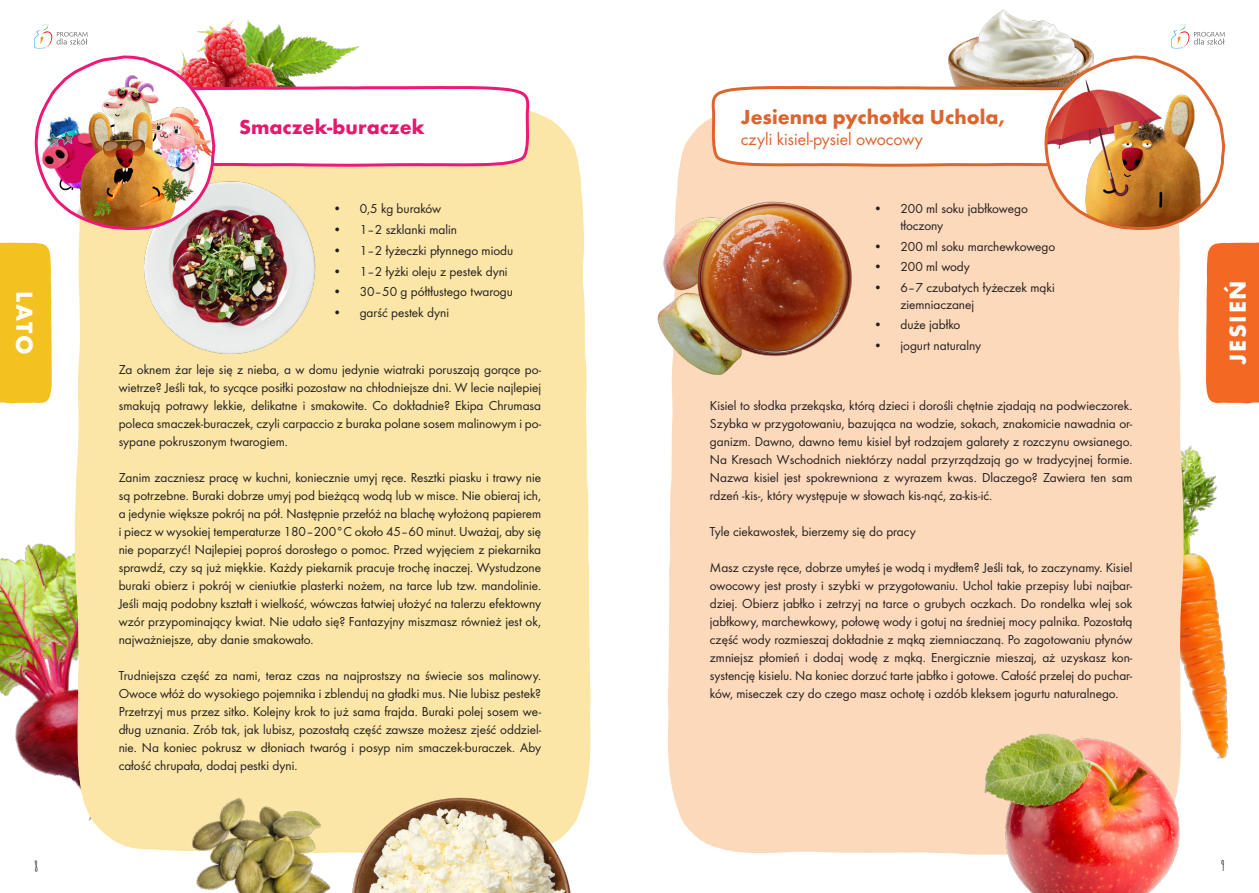
<style>
.page{position:relative;width:1259px;height:893px;background:#fff}
.page>*{position:absolute;margin:0;border:0;box-sizing:border-box;transform-origin:0 0}
.t1{font:700 24px "Futura";letter-spacing:.075em;color:#fff}
.t2{font:700 21px "Futura";color:#dc652e}
.t3{font:700 21px "Futura";color:#e6186e}
.t4{font:18px "Futura Boo";color:#dc652e}
.t5{font:13.5px/18px "Futura Boo";color:#231f20;text-align:justify}
.t6{font:700 13.5px "Amatic SC";color:#231f20}
</style>
<div class="page">
<img style="left:0;top:522px;width:75px;height:260px">
<div style="left:75px;top:111px;width:516px;height:739px;background:#fce6a7"></div>
<img style="left:133px;top:232px;width:197px;height:146px">
<img style="left:1183px;top:445px;width:46px;height:314px">
<img style="left:986px;top:9px;width:64px;height:15px">
<div style="left:0;top:242px;width:52px;height:161px;background:#f3c120"></div>
<div style="left:667px;top:120px;width:516px;height:735px;background:#fdd9bb"></div>
<div style="left:1206px;top:242px;width:53px;height:161px;background:#f36823"></div>
<img style="left:974px;top:715px;width:225px;height:178px">
<img style="left:159px;top:769px;width:211px;height:124px">
<img style="left:342px;top:788px;width:241px;height:105px">
<img style="left:657px;top:190px;width:206px;height:194px">
<svg style="left:712px;top:24px;width:514px;height:208px"></svg>
<img style="left:34px;top:24px;width:494px;height:208px">
<h1 class="t1" style="left:41px;top:291px;width:66px;rotate:90deg">LATO</h1>
<h2 class="t3" style="left:239px;top:112px;width:187px">Smaczek-buraczek</h2>
<h2 class="t2" style="left:741px;top:102px;width:266px">Jesienna pychotka Uchola,</h2>
<h3 class="t4" style="left:741px;top:127px;width:184px">czyli kisiel-pysiel owocowy</h3>
<p class="t5" style="left:333px;top:199px;width:110px">• 0,5 kg buraków</p>
<p class="t5" style="left:333px;top:220px;width:126px">• 1–2 szklanki malin</p>
<p class="t5" style="left:333px;top:241px;width:182px">• 1–2 łyżeczki płynnego miodu</p>
<p class="t5" style="left:333px;top:261px;width:176px">• 1–2 łyżki oleju z pestek dyni</p>
<p class="t5" style="left:333px;top:282px;width:182px">• 30–50 g półtłustego twarogu</p>
<p class="t5" style="left:333px;top:303px;width:118px">• garść pestek dyni</p>
<p class="t5" style="left:119px;top:360px;width:424px">Za oknem żar leje się z nieba, a w domu jedynie wiatraki poruszają gorące po&shy;wietrze? Jeśli tak, to sycące posiłki pozostaw na chłodniejsze dni. W lecie najlepiej smakują potrawy lekkie, delikatne i smakowite. Co dokładnie? Ekipa Chrumasa poleca smaczek-buraczek, czyli carpaccio z buraka polane sosem malinowym i po&shy;sypane pokruszonym twarogiem.</p>
<p class="t5" style="left:119px;top:468px;width:424px">Zanim zaczniesz pracę w kuchni, koniecznie umyj ręce. Resztki piasku i trawy nie są potrzebne. Buraki dobrze umyj pod bieżącą wodą lub w misce. Nie obieraj ich, a jedynie większe pokrój na pół. Następnie przełóż na blachę wyłożoną papierem i piecz w wysokiej temperaturze 180–200°C około 45–60 minut. Uważaj, aby się nie poparzyć! Najlepiej poproś dorosłego o pomoc. Przed wyjęciem z piekarnika sprawdź, czy są już miękkie. Każdy piekarnik pracuje trochę inaczej. Wystudzone buraki obierz i pokrój w cieniutkie plasterki nożem, na tarce lub tzw. mandolinie.<br>Jeśli mają podobny kształt i wielkość, wówczas łatwiej ułożyć na talerzu efektowny wzór przypominający kwiat. Nie udało się? Fantazyjny miszmasz również jest ok, najważniejsze, aby danie smakowało.</p>
<p class="t5" style="left:119px;top:666px;width:424px">Trudniejsza część za nami, teraz czas na najprostszy na świecie sos malinowy.<br>Owoce włóż do wysokiego pojemnika i zblenduj na gładki mus. Nie lubisz pestek?<br>Przetrzyj mus przez sitko. Kolejny krok to już sama frajda. Buraki polej sosem we&shy;dług uznania. Zrób tak, jak lubisz, pozostałą część zawsze możesz zjeść oddziel&shy;nie. Na koniec pokrusz w dłoniach twaróg i posyp nim smaczek-buraczek. Aby całość chrupała, dodaj pestki dyni.</p>
<p class="t5" style="left:900px;top:200px;width:129px;line-height:16.5px;text-indent:-27px">• 200 ml soku jabłkowego tłoczony</p>
<p class="t5" style="left:873px;top:236px;width:183px">• 200 ml soku marchewkowego</p>
<p class="t5" style="left:873px;top:257px;width:98px">• 200 ml wody</p>
<p class="t5" style="left:900px;top:279px;width:156px;line-height:16.5px;text-indent:-27px">• 6–7 czubatych łyżeczek mąki ziemniaczanej</p>
<p class="t5" style="left:873px;top:315px;width:88px">• duże jabłko</p>
<p class="t5" style="left:873px;top:336px;width:109px">• jogurt naturalny</p>
<p class="t5" style="left:710px;top:396px;width:424px">Kisiel to słodka przekąska, którą dzieci i dorośli chętnie zjadają na podwieczorek.<br>Szybka w przygotowaniu, bazująca na wodzie, sokach, znakomicie nawadnia or&shy;ganizm. Dawno, dawno temu kisiel był rodzajem galarety z rozczynu owsianego.<br>Na Kresach Wschodnich niektórzy nadal przyrządzają go w tradycyjnej formie.<br>Nazwa kisiel jest spokrewniona z wyrazem kwas. Dlaczego? Zawiera ten sam rdzeń -kis-, który występuje w słowach kis-nąć, za-kis-ić.</p>
<p class="t5" style="left:710px;top:522px;width:207px">Tyle ciekawostek, bierzemy się do pracy</p>
<p class="t5" style="left:710px;top:558px;width:424px">Masz czyste ręce, dobrze umyłeś je wodą i mydłem? Jeśli tak, to zaczynamy. Kisiel owocowy jest prosty i szybki w przygotowaniu. Uchol takie przepisy lubi najbar&shy;dziej. Obierz jabłko i zetrzyj na tarce o grubych oczkach. Do rondelka wlej sok jabłkowy, marchewkowy, połowę wody i gotuj na średniej mocy palnika. Pozostałą część wody rozmieszaj dokładnie z mąką ziemniaczaną. Po zagotowaniu płynów zmniejsz płomień i dodaj wodę z mąką. Energicznie mieszaj, aż uzyskasz kon&shy;systencję kisielu. Na koniec dorzuć tarte jabłko i gotowe. Całość przelej do puchar&shy;ków, miseczek czy do czego masz ochotę i ozdób kleksem jogurtu naturalnego.</p>
<h1 class="t1" style="left:1220px;top:365px;width:86px;rotate:-90deg">JESIEŃ</h1>
<p class="t6" style="left:34px;top:855px;width:6px">8</p>
<p class="t6" style="left:1221px;top:855px;width:5px">9</p>
</div>
